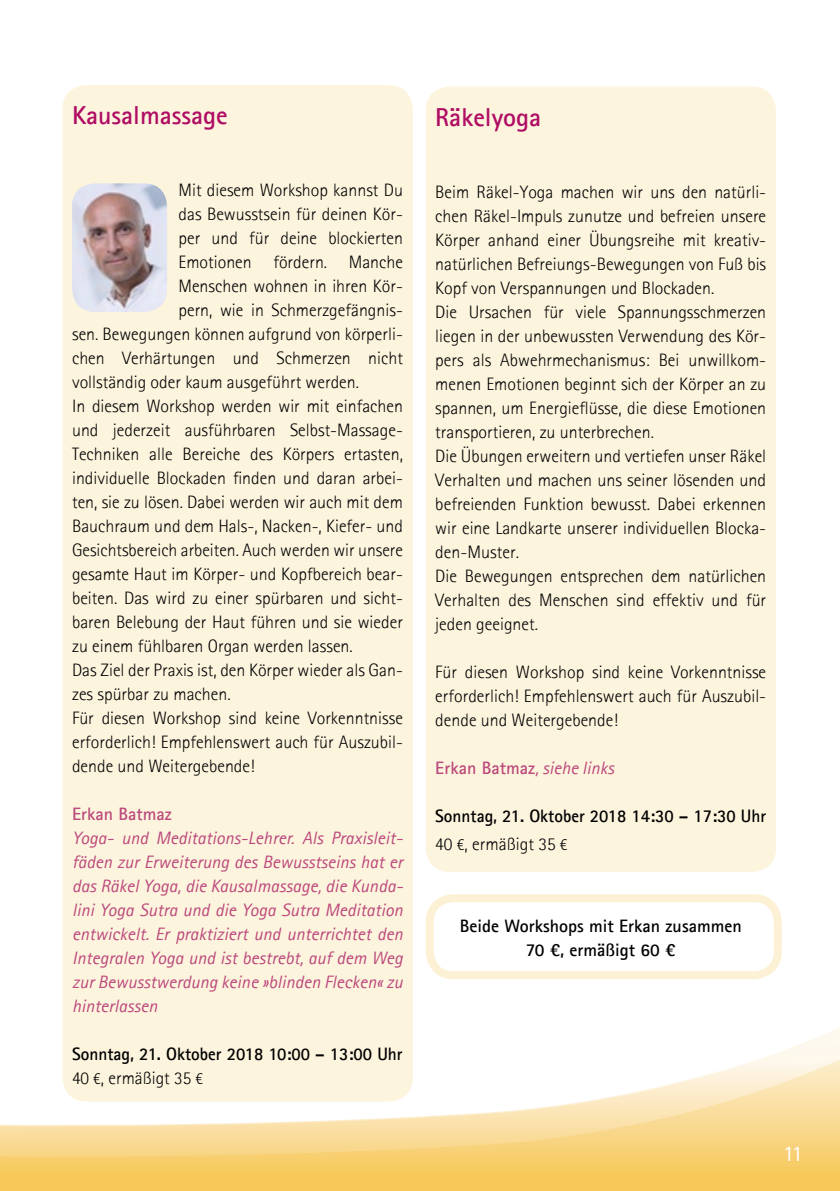
<style>
.page{position:relative;width:840px;height:1191px;background:#fff}
.page>*{position:absolute;margin:0;border:0;box-sizing:border-box;transform-origin:0 0}
.t1{font:700 26px "Agfa Rotis Sans Serif";color:#af0c64}
.t2{font:22px "Agfa Rotis Sans Serif";color:#fff}
.t3{font:300 18px/24px "AT Rotis Sans Serif";color:#000}
.t4{font:italic 18px/24px "Agfa Rotis Sans Serif";color:#bc4a7d;text-align:justify}
.t5{font:700 18px "Agfa Rotis Sans Serif";color:#000;scale:.96 1}
.t6{font:700 18px/24px "Agfa Rotis Sans Serif";color:#000;text-align:center}
.t7{font:700 18px "Agfa Rotis Sans Serif";color:#bc4a7d}
.s1{font-family:"The Sans Cd LF3";font-size:16px}
.s2{font-weight:400;font-style:italic}
</style>
<div class="page">
<div style="left:425px;top:86px;width:350px;height:786px;background:#fdf4de;border-radius:24px"></div>
<div style="left:62px;top:85px;width:350px;height:1016px;background:#fdf4de;border-radius:24px"></div>
<svg style="left:0;top:1006px;width:839px;height:185px"></svg>
<img style="left:72px;top:183px;width:95px;height:129px">
<div style="left:425px;top:894px;width:356px;height:85px;border:8px solid #f4ba28;border-radius:24px"></div>
<h1 class="t1" style="left:72px;top:99px;width:157px">Kausalmassage</h1>
<p class="t3" style="left:178px;top:178px;width:226px">Mit diesem Workshop kannst Du</p>
<p class="t3" style="left:178px;top:202px;width:226px">das Bewusstsein für deinen Kör-</p>
<p class="t3" style="left:178px;top:226px;width:226px">per und für deine blockierten</p>
<p class="t3" style="left:178px;top:250px;width:226px">Emotionen fördern. Manche</p>
<p class="t3" style="left:178px;top:274px;width:226px">Menschen wohnen in ihren Kör-</p>
<p class="t3" style="left:178px;top:298px;width:226px">pern, wie in Schmerzgefängnis-</p>
<p class="t3" style="left:72px;top:322px;width:332px">sen. Bewegungen können aufgrund von körperli-</p>
<p class="t3" style="left:72px;top:346px;width:332px">chen Verhärtungen und Schmerzen nicht</p>
<p class="t3" style="left:72px;top:370px;width:288px">vollständig oder kaum ausgeführt werden.</p>
<p class="t3" style="left:72px;top:394px;width:332px">In diesem Workshop werden wir mit einfachen</p>
<p class="t3" style="left:72px;top:418px;width:332px">und jederzeit ausführbaren Selbst-Massage-</p>
<p class="t3" style="left:72px;top:442px;width:332px">Techniken alle Bereiche des Körpers ertasten,</p>
<p class="t3" style="left:72px;top:466px;width:332px">individuelle Blockaden finden und daran arbei-</p>
<p class="t3" style="left:72px;top:490px;width:332px">ten, sie zu lösen. Dabei werden wir auch mit dem</p>
<p class="t3" style="left:72px;top:514px;width:332px">Bauchraum und dem Hals-, Nacken-, Kiefer- und</p>
<p class="t3" style="left:72px;top:538px;width:332px">Gesichtsbereich arbeiten. Auch werden wir unsere</p>
<p class="t3" style="left:72px;top:562px;width:332px">gesamte Haut im Körper- und Kopfbereich bear-</p>
<p class="t3" style="left:72px;top:586px;width:332px">beiten. Das wird zu einer spürbaren und sicht-</p>
<p class="t3" style="left:72px;top:610px;width:332px">baren Belebung der Haut führen und sie wieder</p>
<p class="t3" style="left:72px;top:634px;width:282px">zu einem fühlbaren Organ werden lassen.</p>
<p class="t3" style="left:72px;top:658px;width:332px">Das Ziel der Praxis ist, den Körper wieder als Gan-</p>
<p class="t3" style="left:72px;top:682px;width:160px">zes spürbar zu machen.</p>
<p class="t3" style="left:72px;top:706px;width:332px">Für diesen Workshop sind keine Vorkenntnisse</p>
<p class="t3" style="left:72px;top:730px;width:332px">erforderlich! Empfehlenswert auch für Auszubil-</p>
<p class="t3" style="left:72px;top:754px;width:184px">dende und Weitergebende!</p>
<p class="t7" style="left:72px;top:803px;width:101px">Erkan Batmaz</p>
<p class="t4" style="left:72px;top:826px;width:332px">Yoga- und Meditations-Lehrer. Als Praxisleit&shy;fäden zur Erweiterung des Bewusstseins hat er das Räkel Yoga, die Kausalmassage, die Kunda&shy;lini Yoga Sutra und die Yoga Sutra Meditation entwickelt. Er praktiziert und unterrichtet den Integralen Yoga und ist bestrebt, auf dem Weg zur Bewusstwerdung keine »blinden Flecken« zu hinterlassen</p>
<p class="t5" style="left:72px;top:1043px;width:345px">Sonntag, 21. Oktober 2018 10:00 – 13:00 Uhr</p>
<p class="t3" style="left:72px;top:1066px;width:132px">40 <span class="s1">€</span>, ermäßigt 35 <span class="s1">€</span></p>
<h1 class="t1" style="left:435px;top:100px;width:107px">Räkelyoga</h1>
<p class="t3" style="left:435px;top:180px;width:332px">Beim Räkel-Yoga machen wir uns den natürli&shy;chen Räkel-Impuls zunutze und befreien unsere Körper anhand einer Übungsreihe mit kreativ&shy;natürlichen Befreiungs-Bewegungen von Fuß bis Kopf von Verspannungen und Blockaden.<br>Die Ursachen für viele Spannungsschmerzen liegen in der unbewussten Verwendung des Kör&shy;pers als Abwehrmechanismus: Bei unwillkom&shy;menen Emotionen beginnt sich der Körper an zu spannen, um Energieflüsse, die diese Emotionen transportieren, zu unterbrechen.<br>Die Übungen erweitern und vertiefen unser Räkel Verhalten und machen uns seiner lösenden und befreienden Funktion bewusst. Dabei erkennen wir eine Landkarte unserer individuellen Blocka&shy;den-Muster.<br>Die Bewegungen entsprechen dem natürlichen Verhalten des Menschen sind effektiv und für jeden geeignet.</p>
<p class="t3" style="left:435px;top:660px;width:332px;text-align:justify">Für diesen Workshop sind keine Vorkenntnisse erforderlich! Empfehlenswert auch für Auszubil&shy;dende und Weitergebende!</p>
<p class="t7" style="left:435px;top:756px;width:180px">Erkan Batmaz<span class="s2">, siehe links</span></p>
<p class="t5" style="left:435px;top:804px;width:346px">Sonntag, 21. Oktober 2018 14:30 – 17:30 Uhr</p>
<p class="t3" style="left:435px;top:832px;width:134px">40 <span class="s1">€</span>, ermäßigt 35 <span class="s1">€</span></p>
<p class="t6" style="left:459px;top:913px;width:283px">Beide Workshops mit Erkan zusammen<br>70 €, ermäßigt 60 €</p>
<p class="t2" style="left:782px;top:1140px;width:21px">11</p>
</div>
